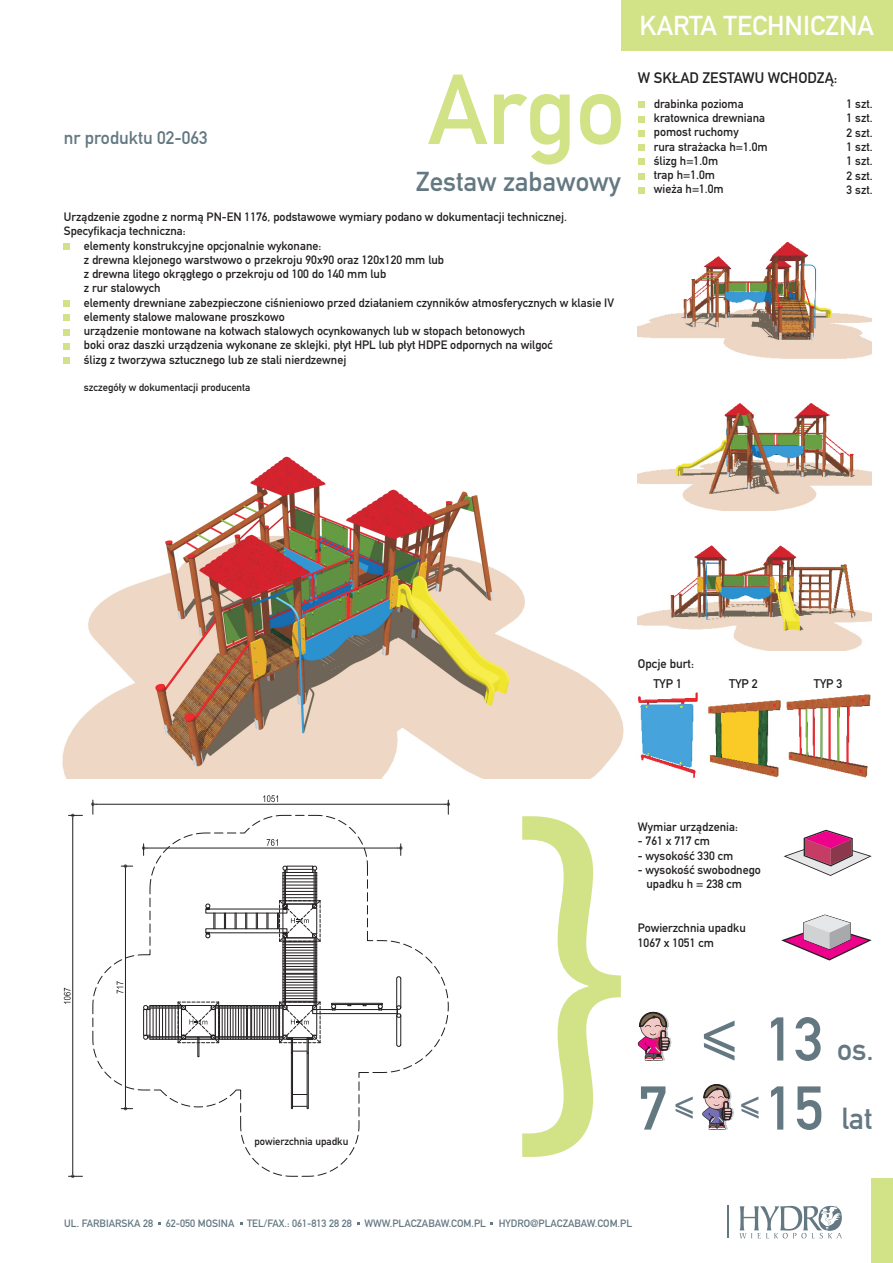
<style>
.page{position:relative;width:893px;height:1263px;background:#fff}
.page>*{position:absolute;margin:0;border:0;box-sizing:border-box;transform-origin:0 0}
.t1{font:97.5px "DIN Mittelschrift LTCE";color:#d2e287}
.t2{font:60.6px "DIN Mittelschrift LTCE";color:#647882}
.t3{font:30px "DIN Mittelschrift LTCE";color:#647882}
.t4{font:27px "DIN Mittelschrift LTCE";color:#fff}
.t5{font:27px "DIN Mittelschrift LTCE";color:#647882}
.t6{font:18px "DIN Mittelschrift LTCE";color:#647882}
.t7{font:15px "DIN Mittelschrift LTCE";color:#231f20}
.t8{font:12.45px "DIN Mittelschrift LTCE";color:#231f20}
.t9{font:12px/14.2px "DIN Mittelschrift LTCE";color:#231f20}
.t10{font:10.5px "DIN Mittelschrift LTCE";color:#647882}
.t11{font:10.5px "DIN Mittelschrift LTCE";color:#231f20}
</style>
<div class="page">
<img style="left:62px;top:456px;width:576px;height:322px">
<svg style="left:781px;top:914px;width:91px;height:46px"></svg>
<svg style="left:783px;top:830px;width:89px;height:46px"></svg>
<div style="left:872px;top:1178px;width:21px;height:85px;background:#d2e287"></div>
<hr style="left:727px;top:1205px;width:1px;height:33px;background:#647882">
<div style="left:621px;top:0;width:271px;height:50px;background:#d2e287"></div>
<svg style="left:522px;top:816px;width:99px;height:341px"></svg>
<svg style="left:739px;top:1206px;width:103px;height:32px"></svg>
<div style="left:64px;top:243px;width:6px;height:7px;background:#d2e287"></div>
<div style="left:64px;top:300px;width:6px;height:7px;background:#d2e287"></div>
<svg style="left:64px;top:315px;width:6px;height:6px"></svg>
<svg style="left:64px;top:329px;width:6px;height:6px"></svg>
<svg style="left:64px;top:343px;width:6px;height:6px"></svg>
<div style="left:64px;top:357px;width:6px;height:7px;background:#d2e287"></div>
<img style="left:638px;top:692px;width:60px;height:86px">
<img style="left:708px;top:700px;width:73px;height:78px">
<img style="left:786px;top:694px;width:85px;height:84px">
<svg style="left:638px;top:102px;width:6px;height:6px"></svg>
<svg style="left:638px;top:116px;width:6px;height:6px"></svg>
<svg style="left:638px;top:130px;width:6px;height:6px"></svg>
<div style="left:638px;top:144px;width:6px;height:7px;background:#d2e287"></div>
<svg style="left:638px;top:159px;width:6px;height:6px"></svg>
<svg style="left:638px;top:173px;width:6px;height:6px"></svg>
<svg style="left:638px;top:187px;width:6px;height:6px"></svg>
<img style="left:732px;top:1108px;width:2px;height:11px">
<svg style="left:702px;top:1084px;width:30px;height:45px"></svg>
<img style="left:670px;top:1038px;width:2px;height:9px">
<svg style="left:638px;top:1012px;width:32px;height:48px"></svg>
<img style="left:638px;top:545px;width:234px;height:106px">
<img style="left:638px;top:403px;width:234px;height:108px">
<img style="left:638px;top:242px;width:234px;height:117px">
<hr style="left:72px;top:819px;width:1px;height:354px;background:#231f20">
<svg style="left:69px;top:814px;width:13px;height:5px"></svg>
<svg style="left:69px;top:1173px;width:13px;height:5px"></svg>
<svg style="left:64px;top:988px;width:7px;height:16px"></svg>
<svg style="left:91px;top:795px;width:359px;height:382px"></svg>
<svg style="left:704px;top:1043px;width:31px;height:17px"></svg>
<svg style="left:675px;top:1108px;width:18px;height:11px"></svg>
<svg style="left:741px;top:1108px;width:18px;height:11px"></svg>
<h3 class="t6" style="left:64px;top:132px;width:145px">nr produktu 02-063</h3>
<h1 class="t1" style="left:428px;top:75px;width:198px">Argo</h1>
<h3 class="t5" style="left:416px;top:172px;width:206px">Zestaw zabawowy</h3>
<p class="t9" style="left:64px;top:211px;width:505px">Urz¹dzenie zgodne z norm¹ PN-EN 1176, podstawowe wymiary podano w dokumentacji technicznej.<br>Specyfikacja techniczna:</p>
<p class="t9" style="left:84px;top:240px;width:532px">elementy konstrukcyjne opcjonalnie wykonane:<br>z drewna klejonego warstwowo o przekroju 90x90 oraz 120x120 mm lub<br>z drewna litego okr¹g³ego o przekroju od 100 do 140 mm lub<br>z rur stalowych<br>elementy drewniane zabezpieczone ciœnieniowo przed dzia³aniem czynników atmosferycznych w klasie IV elementy stalowe malowane proszkowo<br>urz¹dzenie montowane na kotwach stalowych ocynkowanych lub w stopach betonowych<br>boki oraz daszki urz¹dzenia wykonane ze sklejki, p³yt HPL lub p³yt HDPE odpornych na wilgoæ<br>œlizg z tworzywa sztucznego lub ze stali nierdzewnej</p>
<p class="t11" style="left:84px;top:383px;width:168px">szczegó³y w dokumentacji producenta</p>
<h3 class="t4" style="left:640px;top:16px;width:236px">KARTA TECHNICZNA</h3>
<p class="t7" style="left:638px;top:72px;width:201px">W SK£AD ZESTAWU WCHODZ¥:</p>
<p class="t9" style="left:654px;top:98px;width:115px">drabinka pozioma kratownica drewniana pomost ruchomy<br>rura stra¿acka h=1.0m œlizg h=1.0m<br>trap h=1.0m<br>wie¿a h=1.0m</p>
<p class="t9" style="left:847px;top:99px;width:27px;text-align:justify">1 szt.<br>1 szt.<br>2 szt.<br>1 szt.<br>1 szt.<br>2 szt.<br>3 szt.</p>
<p class="t11" style="left:254px;top:1138px;width:95px">powierzchnia upadku</p>
<p class="t8" style="left:638px;top:659px;width:58px">Opcje burt:</p>
<p class="t8" style="left:653px;top:679px;width:30px">TYP 1</p>
<p class="t8" style="left:729px;top:679px;width:30px">TYP 2</p>
<p class="t8" style="left:814px;top:679px;width:30px">TYP 3</p>
<p class="t9" style="left:638px;top:821px;width:102px">Wymiar urz¹dzenia:</p>
<p class="t9" style="left:638px;top:836px;width:74px">- 761 x 717 cm</p>
<p class="t9" style="left:638px;top:850px;width:97px">- wysokoœæ 330 cm</p>
<p class="t9" style="left:646px;top:864px;width:116px;text-indent:-9px">- wysokoœæ swobodnego upadku h = 238 cm</p>
<p class="t9" style="left:638px;top:923px;width:109px">Powierzchnia upadku<br>1067 x 1051 cm</p>
<h2 class="t2" style="left:765px;top:1017px;width:60px">13</h2>
<h2 class="t2" style="left:638px;top:1086px;width:31px">7</h2>
<h2 class="t2" style="left:765px;top:1086px;width:60px">15</h2>
<h3 class="t3" style="left:837px;top:1039px;width:38px">os.</h3>
<h3 class="t3" style="left:841px;top:1108px;width:33px">lat</h3>
<p class="t10" style="left:64px;top:1219px;width:569px">UL. FARBIARSKA 28 62-050 MOSINA TEL/FAX.: 061-813 28 28 WWW.PLACZABAW.COM.PL HYDRO@PLACZABAW.COM.PL</p>
</div>
